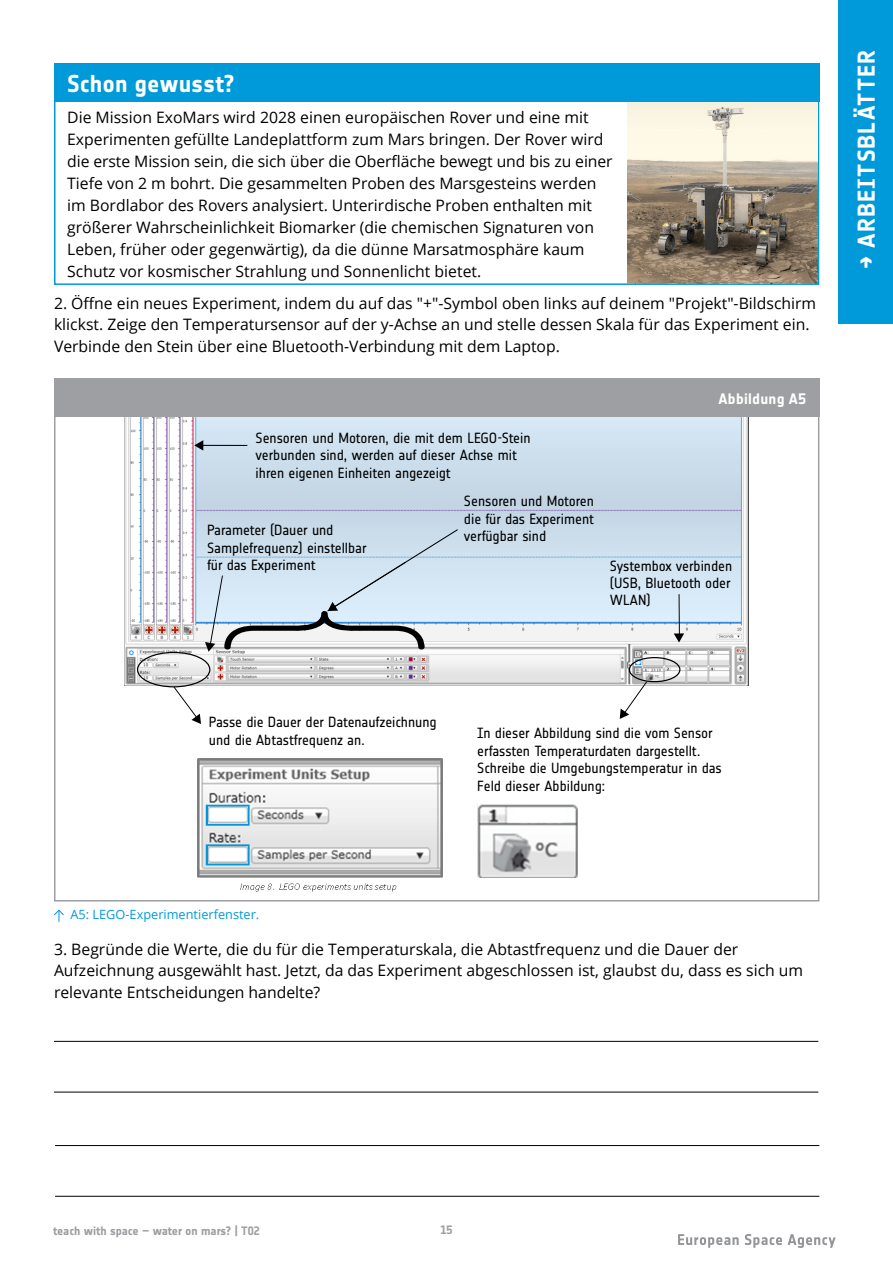
<style>
.page{position:relative;width:893px;height:1263px;background:#fff}
.page>*{position:absolute;margin:0;border:0;box-sizing:border-box;transform-origin:0 0}
.t1{font:700 24px "Notes Esa";letter-spacing:.03em;color:#fff}
.t2{font:700 24px "Notes Esa";letter-spacing:.005em;color:#fff}
.t3{font:15.75px/22px "Open Sans";color:#000}
.t4{font:700 15px "Notes Esa";letter-spacing:.02em;color:#fff}
.t5{font:14.55px/17.4px "Notes Esa";letter-spacing:-.005em;color:#000}
.t6{font:12.75px "Open Sans";color:#009ada}
.t7{font:700 12px "Notes Esa";letter-spacing:-.005em;color:#9d9fa2}
</style>
<div class="page">
<svg style="left:678px;top:1234px;width:158px;height:14px"></svg>
<div style="left:839px;top:0;width:54px;height:323px;background:#009ada"></div>
<div style="left:54px;top:64px;width:765px;height:38px;background:#009ada"></div>
<img style="left:628px;top:102px;width:190px;height:181px">
<img style="left:124px;top:417px;width:625px;height:268px">
<hr style="left:201px;top:445px;width:46px;height:1px;background:#000">
<svg style="left:194px;top:440px;width:9px;height:11px"></svg>
<hr style="left:679px;top:594px;width:1px;height:41px;background:#000">
<svg style="left:674px;top:633px;width:10px;height:9px"></svg>
<svg style="left:205px;top:529px;width:253px;height:123px;background:#cbd9e4"></svg>
<div style="left:137px;top:652px;width:73px;height:35px;border:1px solid #000;border-radius:50%"></div>
<svg style="left:174px;top:687px;width:27px;height:37px"></svg>
<img style="left:197px;top:758px;width:245px;height:134px">
<div style="left:629px;top:657px;width:51px;height:25px;border:1px solid #000;border-radius:50%"></div>
<svg style="left:620px;top:682px;width:27px;height:37px"></svg>
<img style="left:478px;top:804px;width:100px;height:73px">
<svg style="left:54px;top:909px;width:10px;height:13px"></svg>
<div style="left:54px;top:378px;width:765px;height:39px;background:#9d9fa2"></div>
<hr style="left:54px;top:1041px;width:764px;height:1px;background:#000">
<hr style="left:54px;top:1092px;width:764px;height:1px;background:#000">
<hr style="left:55px;top:1145px;width:764px;height:1px;background:#000">
<hr style="left:55px;top:1196px;width:764px;height:1px;background:#000">
<h1 class="t2" style="left:67px;top:70px;width:169px">Schon gewusst?</h1>
<p class="t3" style="left:67px;top:105px;width:547px">Die Mission ExoMars wird 2028 einen europäischen Rover und eine mit Experimenten gefüllte Landeplattform zum Mars bringen. Der Rover wird die erste Mission sein, die sich über die Oberfläche bewegt und bis zu einer Tiefe von 2 m bohrt. Die gesammelten Proben des Marsgesteins werden im Bordlabor des Rovers analysiert. Unterirdische Proben enthalten mit größerer Wahrscheinlichkeit Biomarker (die chemischen Signaturen von Leben, früher oder gegenwärtig), da die dünne Marsatmosphäre kaum Schutz vor kosmischer Strahlung und Sonnenlicht bietet.</p>
<p class="t3" style="left:54px;top:292px;width:764px;line-height:21.5px">2. Öffne ein neues Experiment, indem du auf das "+"-Symbol oben links auf deinem "Projekt"-Bildschirm klickst. Zeige den Temperatursensor auf der y-Achse an und stelle dessen Skala für das Experiment ein.<br>Verbinde den Stein über eine Bluetooth-Verbindung mit dem Laptop.</p>
<p class="t5" style="left:256px;top:429px;width:276px">Sensoren und Motoren, die mit dem LEGO-Stein verbunden sind, werden auf dieser Achse mit ihren eigenen Einheiten angezeigt</p>
<p class="t5" style="left:207px;top:522px;width:161px">Parameter (Dauer und<br>Samplefrequenz) einstellbar für das Experiment</p>
<p class="t5" style="left:464px;top:493px;width:132px;text-align:justify">Sensoren und Motoren die für das Experiment verfügbar sind</p>
<p class="t4" style="left:718px;top:390px;width:89px">Abbildung A5</p>
<p class="t5" style="left:610px;top:557px;width:124px;text-align:justify">Systembox verbinden (USB, Bluetooth oder WLAN)</p>
<h1 class="t1" style="left:852px;top:269px;width:221px;rotate:-90deg">→ ARBEITSBLÄTTER</h1>
<p class="t5" style="left:209px;top:714px;width:229px">Passe die Dauer der Datenaufzeichnung und die Abtastfrequenz an.</p>
<p class="t5" style="left:477px;top:725px;width:246px">In dieser Abbildung sind die vom Sensor erfassten Temperaturdaten dargestellt.<br>Schreibe die Umgebungstemperatur in das Feld dieser Abbildung:</p>
<p class="t6" style="left:71px;top:905px;width:190px">A5: LEGO-Experimentierfenster.</p>
<p class="t3" style="left:54px;top:938px;width:751px;line-height:21.5px">3. Begründe die Werte, die du für die Temperaturskala, die Abtastfrequenz und die Dauer der<br>Aufzeichnung ausgewählt hast. Jetzt, da das Experiment abgeschlossen ist, glaubst du, dass es sich um relevante Entscheidungen handelte?</p>
<p class="t7" style="left:53px;top:1224px;width:208px">teach with space – water on mars? | T02</p>
<p class="t7" style="left:440px;top:1223px;width:13px">15</p>
</div>
